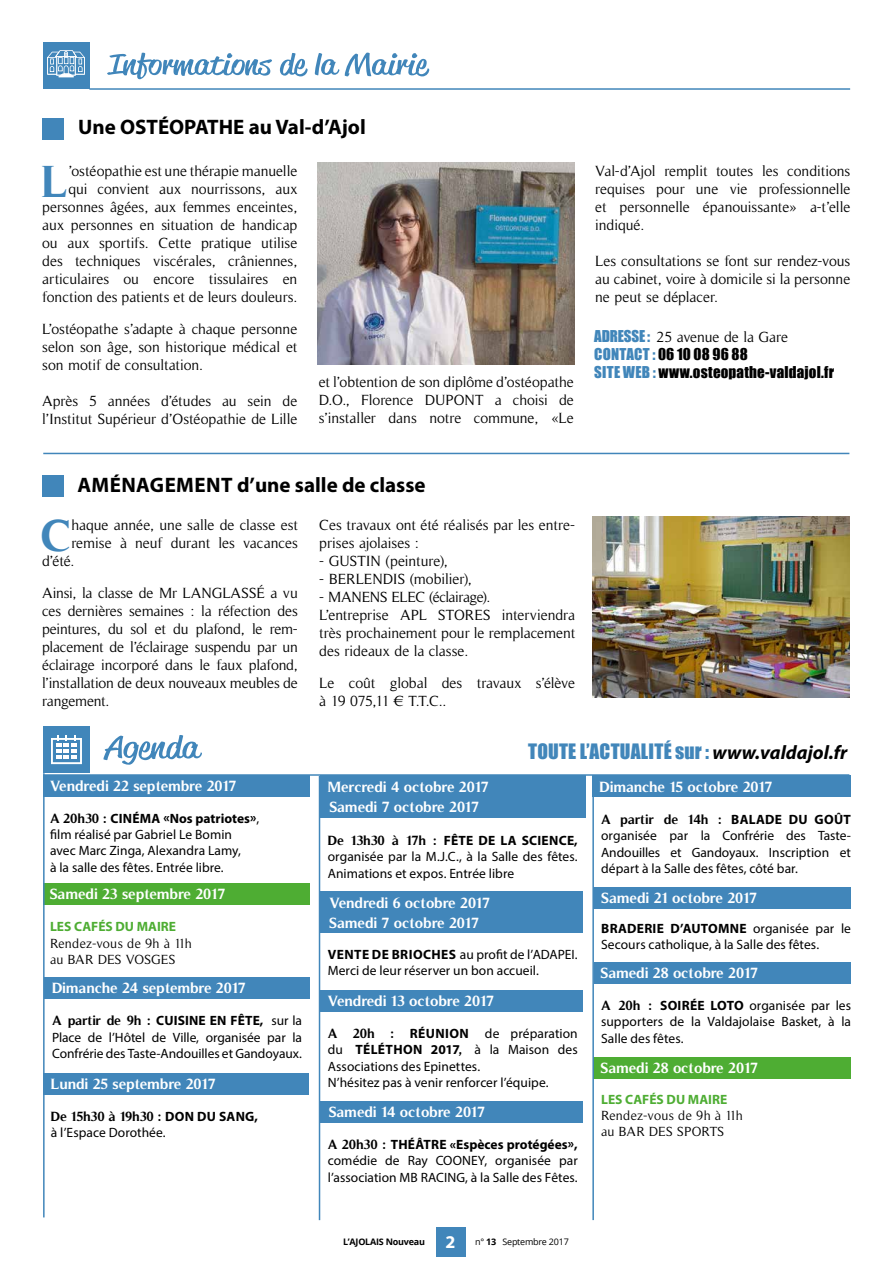
<style>
.page{position:relative;width:893px;height:1263px;background:#fff}
.page>*{position:absolute;margin:0;border:0;box-sizing:border-box;transform-origin:0 0}
.t1{font:700 45.45px "Timeless";color:#4186ba}
.t2{font:700 21px "Myriad Pro";color:#000}
.t3{font:19.5px "Impact";letter-spacing:.01em;color:#4186ba}
.t4{font:15px/18px "Timeless";letter-spacing:-.005em;color:#000;text-align:justify}
.t5{font:700 15px/20.5px "Timeless";color:#fff}
.t6{font:15px/18px "Impact";letter-spacing:.01em;color:#000}
.t7{font:13.5px/16.2px "Myriad Pro";color:#000;text-align:justify}
.t8{font:13.5px/16.2px "Timeless";color:#000}
.t9{font:700 13.5px "Timeless";color:#000}
.t10{font:700 13.5px "Myriad Pro";color:#4ead33}
.t11{font:700 9px "Open Sans";letter-spacing:-.025em;color:#000}
.s1{font-family:"Impact";color:#4186ba}
.s2{color:#4186ba}
.s3{font-family:"Timeless";font-weight:700}
.s4{font-weight:700}
.s5{font-family:"Myriad Pro"}
.s6{font-family:"Myriad Pro";font-weight:700;font-style:italic;color:#000}
.s7{font-family:"Myriad Pro";font-size:18px;color:#fff}
.s8{font-weight:400}
</style>
<div class="page">
<div style="left:436px;top:1227px;width:29px;height:29px;background:#4186ba"></div>
<div style="left:42px;top:476px;width:21px;height:21px;background:#4186ba"></div>
<div style="left:43px;top:43px;width:46px;height:46px;background:#4186ba"></div>
<svg style="left:47px;top:50px;width:38px;height:27px"></svg>
<hr style="left:89px;top:88px;width:761px;height:2px;background:#4186ba">
<svg style="left:107px;top:53px;width:322px;height:26px"></svg>
<img style="left:592px;top:516px;width:257px;height:182px">
<hr style="left:43px;top:453px;width:806px;height:1px;background:#4186ba">
<div style="left:42px;top:119px;width:21px;height:21px;background:#4186ba"></div>
<img style="left:317px;top:163px;width:257px;height:202px">
<svg style="left:103px;top:735px;width:99px;height:30px"></svg>
<div style="left:43px;top:726px;width:47px;height:47px;background:#4186ba"></div>
<div style="left:51px;top:738px;width:31px;height:26px;border:2px solid #fff"></div>
<svg style="left:56px;top:735px;width:21px;height:24px"></svg>
<div style="left:44px;top:884px;width:266px;height:21px;background:#4ead33"></div>
<div style="left:43px;top:775px;width:267px;height:21px;background:#4186ba"></div>
<div style="left:45px;top:977px;width:265px;height:22px;background:#4186ba"></div>
<div style="left:43px;top:1073px;width:266px;height:21px;background:#4186ba"></div>
<div style="left:320px;top:775px;width:266px;height:21px;background:#4186ba"></div>
<div style="left:320px;top:990px;width:262px;height:21px;background:#4186ba"></div>
<div style="left:320px;top:1101px;width:263px;height:21px;background:#4186ba"></div>
<div style="left:320px;top:891px;width:262px;height:21px;background:#4186ba"></div>
<div style="left:320px;top:911px;width:262px;height:22px;background:#4186ba"></div>
<div style="left:320px;top:796px;width:266px;height:21px;background:#4186ba"></div>
<hr style="left:43px;top:773px;width:2px;height:444px;background:#4186ba">
<hr style="left:319px;top:776px;width:1px;height:444px;background:#4186ba">
<div style="left:593px;top:775px;width:258px;height:21px;background:#4186ba"></div>
<div style="left:594px;top:887px;width:257px;height:22px;background:#4186ba"></div>
<div style="left:593px;top:1057px;width:258px;height:21px;background:#4ead33"></div>
<div style="left:594px;top:962px;width:257px;height:21px;background:#4186ba"></div>
<hr style="left:592px;top:776px;width:2px;height:444px;background:#4186ba">
<hr style="left:44px;top:774px;width:805px;height:2px;background:#4186ba">
<h2 class="t2" style="left:78px;top:114px;width:289px">Une OSTÉOPATHE au Val-d’Ajol</h2>
<p class="t4" style="left:42px;top:162px;width:257px;text-align:right">’ostéopathie est une thérapie manuelle<br>qui convient aux nourrissons, aux personnes âgées, aux femmes enceintes, aux personnes en situation de handicap ou aux sportifs. Cette pratique utilise des techniques viscérales, crâniennes, articulaires ou encore tissulaires en fonction des patients et de leurs douleurs.</p>
<p class="t4" style="left:42px;top:320px;width:257px">L’ostéopathe s’adapte à chaque personne selon son âge, son historique médical et son motif de consultation.</p>
<p class="t4" style="left:42px;top:392px;width:257px">Après 5 années d’études au sein de l’Institut Supérieur d’Ostéopathie de Lille</p>
<h1 class="t1" style="left:42px;top:155px;width:28px">L</h1>
<p class="t4" style="left:319px;top:373px;width:257px">et l’obtention de son diplôme d’ostéopathe D.O., Florence DUPONT a choisi de s’installer dans notre commune, «Le</p>
<h2 class="t2" style="left:77px;top:471px;width:350px">AMÉNAGEMENT d’une salle de classe</h2>
<h1 class="t1" style="left:42px;top:509px;width:31px">C</h1>
<p class="t4" style="left:71px;top:516px;width:228px">haque année, une salle de classe est</p>
<p class="t4" style="left:71px;top:534px;width:228px">remise à neuf durant les vacances</p>
<p class="t4" style="left:42px;top:552px;width:34px">d’été.</p>
<p class="t4" style="left:42px;top:584px;width:257px">Ainsi, la classe de Mr LANGLASSÉ a vu ces dernières semaines : la réfection des peintures, du sol et du plafond, le rem&shy;placement de l’éclairage suspendu par un éclairage incorporé dans le faux plafond, l’installation de deux nouveaux meubles de rangement.</p>
<p class="t4" style="left:319px;top:516px;width:257px">Ces travaux ont été réalisés par les entre&shy;prises ajolaises :</p>
<p class="t4" style="left:319px;top:552px;width:130px">- GUSTIN (peinture),</p>
<p class="t4" style="left:319px;top:570px;width:154px">- BERLENDIS (mobilier),</p>
<p class="t4" style="left:319px;top:588px;width:257px;text-align:left">- MANENS ELEC (éclairage).<br>L’entreprise APL STORES interviendra très prochainement pour le remplacement des rideaux de la classe.</p>
<p class="t4" style="left:319px;top:674px;width:257px">Le coût global des travaux s’élève à 19 075,11 € T.T.C..</p>
<p class="t4" style="left:595px;top:162px;width:257px">Val-d’Ajol remplit toutes les conditions requises pour une vie professionnelle et personnelle épanouissante» a-t’elle indiqué.</p>
<p class="t4" style="left:595px;top:252px;width:257px">Les consultations se font sur rendez-vous au cabinet, voire à domicile si la personne ne peut se déplacer.</p>
<p class="t4" style="left:594px;top:328px;width:195px"><span class="s1">ADRESSE :</span> 25 avenue de la Gare</p>
<p class="t6" style="left:594px;top:345px;width:241px"><span class="s2">CONTACT :</span> 06 10 08 96 88<br><span class="s2">SITE WEB :</span> www.osteopathe-valdajol.fr</p>
<p class="t5" style="left:50px;top:775px;width:188px">Vendredi 22 septembre 2017</p>
<p class="t7" style="left:50px;top:810px;width:211px;text-align:left"><span class="s3">A 20h30 :</span> <span class="s4">CINÉMA «Nos patriotes»</span>, film réalisé par Gabriel Le Bomin avec Marc Zinga, Alexandra Lamy,<br>à la salle des fêtes. Entrée libre.</p>
<p class="t5" style="left:50px;top:884px;width:177px">Samedi 23 septembre 2017</p>
<p class="t10" style="left:50px;top:918px;width:128px">LES CAFÉS DU MAIRE</p>
<p class="t8" style="left:50px;top:935px;width:143px">Rendez-vous de 9h à 11h au BAR DES VOSGES</p>
<p class="t5" style="left:52px;top:977px;width:195px">Dimanche 24 septembre 2017</p>
<p class="t7" style="left:52px;top:1012px;width:251px"><span class="s3">A partir de 9h :</span> <span class="s4">CUISINE EN FÊTE,</span> sur la Place de l’Hôtel de Ville, organisée par la Confrérie des Taste-Andouilles et Gandoyaux.</p>
<p class="t5" style="left:51px;top:1073px;width:166px">Lundi 25 septembre 2017</p>
<p class="t9" style="left:51px;top:1109px;width:209px">De 15h30 à 19h30 : <span class="s5">DON DU SANG,</span></p>
<p class="t7" style="left:51px;top:1124px;width:116px">à l’Espace Dorothée.</p>
<p class="t5" style="left:328px;top:776px;width:163px">Mercredi 4 octobre 2017</p>
<h3 class="t3" style="left:528px;top:737px;width:321px">TOUTE L’ACTUALITÉ sur : <span class="s6">www.valdajol.fr</span></h3>
<p class="t5" style="left:599px;top:776px;width:175px">Dimanche 15 octobre 2017</p>
<p class="t5" style="left:330px;top:796px;width:151px">Samedi 7 octobre 2017</p>
<p class="t7" style="left:328px;top:832px;width:251px"><span class="s3">De 13h30 à 17h :</span> <span class="s4">FÊTE DE LA SCIENCE, </span>organisée par la M.J.C., à la Salle des fêtes.<br>Animations et expos. Entrée libre</p>
<p class="t5" style="left:330px;top:892px;width:162px">Vendredi 6 octobre 2017<br>Samedi 7 octobre 2017</p>
<p class="t7" style="left:328px;top:946px;width:251px"><span class="s4">VENTE DE BRIOCHES</span> au profit de l’ADAPEI.<br>Merci de leur réserver un bon accueil.</p>
<p class="t5" style="left:328px;top:990px;width:168px">Vendredi 13 octobre 2017</p>
<p class="t7" style="left:328px;top:1025px;width:251px;text-align:left"><span class="s3">A 20h :</span> <span class="s4">RÉUNION</span> de préparation du <span class="s4">TÉLÉTHON 2017</span><span class="s3">,</span> à la Maison des Associations des Epinettes.<br>N’hésitez pas à venir renforcer l’équipe.</p>
<p class="t5" style="left:329px;top:1101px;width:158px">Samedi 14 octobre 2017</p>
<p class="t7" style="left:328px;top:1136px;width:251px"><span class="s3">A 20h30 :</span> <span class="s4">THÉÂTRE «Espèces protégées», </span>comédie de Ray COONEY, organisée par l’association MB RACING, à la Salle des Fêtes.</p>
<p class="t11" style="left:343px;top:1235px;width:227px">L’AJOLAIS Nouveau <span class="s7">2</span> <span class="s8">n°</span> 13 <span class="s8">Septembre 2017</span></p>
<p class="t9" style="left:601px;top:811px;width:251px">A partir de 14h : <span class="s5">BALADE DU GOÛT</span></p>
<p class="t7" style="left:601px;top:827px;width:251px">organisée par la Confrérie des Taste-Andouilles et Gandoyaux. Inscription et départ à la Salle des fêtes, côté bar.</p>
<p class="t5" style="left:602px;top:887px;width:157px">Samedi 21 octobre 2017</p>
<p class="t7" style="left:601px;top:920px;width:251px"><span class="s4">BRADERIE D’AUTOMNE</span> organisée par le<br>Secours catholique, à la Salle des fêtes.</p>
<p class="t5" style="left:601px;top:962px;width:159px">Samedi 28 octobre 2017</p>
<p class="t7" style="left:601px;top:997px;width:251px"><span class="s3">A 20h :</span> <span class="s4">SOIRÉE LOTO</span> organisée par les supporters de la Valdajolaise Basket, à la Salle des fêtes.</p>
<p class="t5" style="left:601px;top:1057px;width:159px">Samedi 28 octobre 2017</p>
<p class="t10" style="left:601px;top:1090px;width:128px">LES CAFÉS DU MAIRE</p>
<p class="t8" style="left:601px;top:1107px;width:143px">Rendez-vous de 9h à 11h au BAR DES SPORTS</p>
</div>
